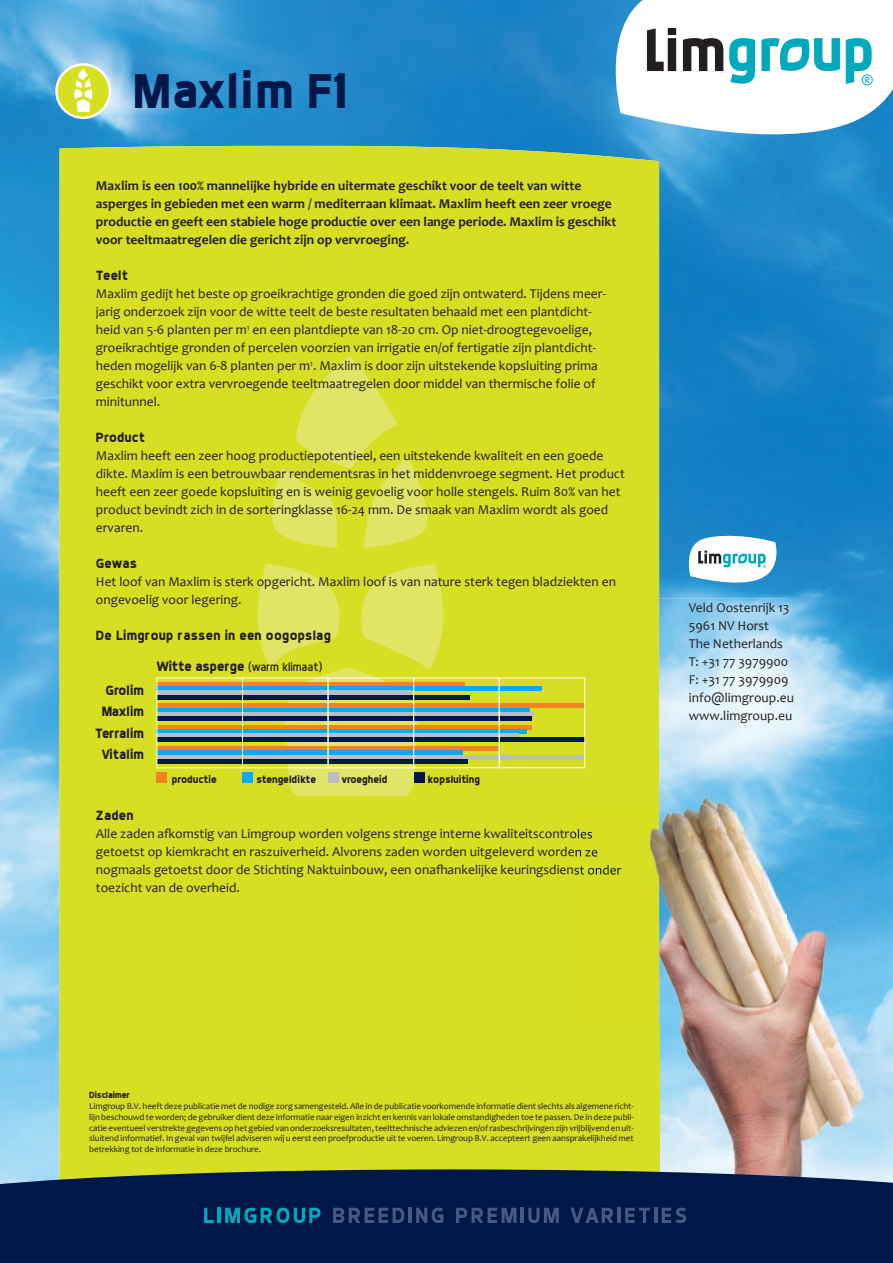
<style>
.page{position:relative;width:893px;height:1263px;background:#fff}
.page>*{position:absolute;margin:0;border:0;box-sizing:border-box;transform-origin:0 0}
.t1{font:700 49.5px "Dyno";letter-spacing:.02em;color:#00174a}
.t2{font:700 13.65px "Dyno";color:#231f20}
.t3{font:700 13.65px "Dyno";letter-spacing:-.02em;color:#231f20}
.t4{font:13.5px/18px "Candara";color:#231f20}
.t5{font:700 13.5px/18px "Candara";color:#231f20}
.t6{font:700 13.5px "Dyno";letter-spacing:.02em;color:#231f20}
.t7{font:12px "Dyno";color:#231f20}
.t8{font:700 10.5px "Dyno";color:#231f20}
.t9{font:9px/10.8px "Candara";letter-spacing:-.01em;color:#231f20;text-align:justify}
.t10{font:700 9px "Dyno";letter-spacing:-.01em;color:#231f20}
.s1{font-family:"Haettenschweiler";font-weight:400}
.s2{font-weight:700;font-size:13.65px}
</style>
<div class="page">
<img style="left:0;top:0;width:893px;height:1169px">
<div style="left:60px;top:146px;width:599px;height:1023px;background:#d6df21"></div>
<svg style="left:263px;top:355px;width:175px;height:193px;background:#dae13c"></svg>
<svg style="left:257px;top:564px;width:186px;height:232px;background:#d9df4a"></svg>
<div style="left:57px;top:64px;width:53px;height:54px;background:#d6df21;border-radius:50%"></div>
<div style="left:55px;top:63px;width:56px;height:56px;border:2px solid #fff;border-radius:50%"></div>
<svg style="left:74px;top:69px;width:18px;height:43px"></svg>
<img style="left:659px;top:599px;width:127px;height:535px">
<img style="left:786px;top:599px;width:107px;height:570px">
<img style="left:659px;top:1134px;width:128px;height:35px">
<div style="left:574px;top:599px;width:85px;height:570px;background:#d6df21"></div>
<img style="left:574px;top:829px;width:18px;height:13px">
<img style="left:574px;top:847px;width:24px;height:13px">
<img style="left:574px;top:865px;width:47px;height:13px">
<svg style="left:595px;top:0;width:298px;height:137px"></svg>
<div style="left:840px;top:0;width:53px;height:14px;background:#fff"></div>
<div style="left:0;top:1169px;width:893px;height:94px;background:#00174a"></div>
<svg style="left:204px;top:1208px;width:10px;height:15px"></svg>
<hr style="left:218px;top:1208px;width:3px;height:15px;background:#00aabc">
<svg style="left:225px;top:1208px;width:96px;height:15px"></svg>
<svg style="left:333px;top:1208px;width:71px;height:15px"></svg>
<hr style="left:409px;top:1208px;width:3px;height:15px;background:#475983">
<svg style="left:416px;top:1208px;width:27px;height:15px"></svg>
<svg style="left:456px;top:1208px;width:60px;height:15px"></svg>
<hr style="left:521px;top:1208px;width:3px;height:15px;background:#475983">
<svg style="left:528px;top:1208px;width:31px;height:15px"></svg>
<svg style="left:570px;top:1208px;width:43px;height:15px"></svg>
<hr style="left:618px;top:1208px;width:3px;height:15px;background:#475983">
<svg style="left:625px;top:1208px;width:25px;height:15px"></svg>
<hr style="left:654px;top:1208px;width:3px;height:15px;background:#475983">
<svg style="left:662px;top:1208px;width:24px;height:15px"></svg>
<svg style="left:683px;top:535px;width:100px;height:48px"></svg>
<div style="left:157px;top:772px;width:10px;height:11px;background:#f58220"></div>
<div style="left:242px;top:772px;width:11px;height:11px;background:#00aeef"></div>
<div style="left:328px;top:772px;width:10px;height:11px;background:#bcbdc0"></div>
<div style="left:414px;top:772px;width:10px;height:11px;background:#00174a"></div>
<hr style="left:157px;top:704px;width:428px;height:4px;background:#f58220">
<hr style="left:157px;top:708px;width:372px;height:4px;background:#00aeef">
<hr style="left:157px;top:712px;width:376px;height:4px;background:#bcbdc0">
<div style="left:157px;top:716px;width:374px;height:5px;background:#00174a"></div>
<hr style="left:157px;top:725px;width:374px;height:4px;background:#f58220">
<hr style="left:157px;top:729px;width:370px;height:4px;background:#00aeef">
<div style="left:157px;top:733px;width:361px;height:5px;background:#bcbdc0"></div>
<hr style="left:157px;top:738px;width:428px;height:4px;background:#00174a">
<div style="left:157px;top:746px;width:342px;height:5px;background:#f58220"></div>
<hr style="left:157px;top:751px;width:306px;height:4px;background:#00aeef">
<hr style="left:157px;top:755px;width:428px;height:4px;background:#bcbdc0">
<hr style="left:157px;top:759px;width:310px;height:4px;background:#00174a">
<hr style="left:157px;top:682px;width:308px;height:4px;background:#f58220">
<div style="left:157px;top:686px;width:385px;height:5px;background:#00aeef"></div>
<hr style="left:157px;top:691px;width:254px;height:4px;background:#bcbdc0">
<hr style="left:157px;top:695px;width:312px;height:4px;background:#00174a">
<div style="left:242px;top:677px;width:86px;height:91px;border:1px solid #fff"></div>
<div style="left:328px;top:677px;width:86px;height:91px;border:1px solid #fff"></div>
<div style="left:413px;top:677px;width:87px;height:91px;border:1px solid #fff"></div>
<h1 class="t1" style="left:133px;top:61px;width:214px">Maxlim F<span class="s1">1</span></h1>
<p class="t5" style="left:96px;top:177px;width:522px">Maxlim is een 100% mannelijke hybride en uitermate geschikt voor de teelt van witte asperges in gebieden met een warm / mediterraan klimaat. Maxlim heeft een zeer vroege productie en geeft een stabiele hoge productie over een lange periode. Maxlim is geschikt voor teeltmaatregelen die gericht zijn op vervroeging.</p>
<p class="t6" style="left:96px;top:267px;width:34px">Teelt</p>
<p class="t4" style="left:96px;top:285px;width:512px">Maxlim gedijt het beste op groeikrachtige gronden die goed zijn ontwaterd. Tijdens meer&shy;jarig onderzoek zijn voor de witte teelt de beste resultaten behaald met een plantdicht&shy;heid van 5-6 planten per m<sup>1</sup> en een plantdiepte van 18-20 cm. Op niet-droogtegevoelige, groeikrachtige gronden of percelen voorzien van irrigatie en/of fertigatie zijn plantdicht&shy;heden mogelijk van 6-8 planten per m<sup>1</sup>. Maxlim is door zijn uitstekende kopsluiting prima geschikt voor extra vervroegende teeltmaatregelen door middel van thermische folie of minitunnel.</p>
<p class="t6" style="left:96px;top:429px;width:51px">Product</p>
<p class="t4" style="left:96px;top:447px;width:530px">Maxlim heeft een zeer hoog productiepotentieel, een uitstekende kwaliteit en een goede dikte. Maxlim is een betrouwbaar rendementsras in het middenvroege segment. Het product heeft een zeer goede kopsluiting en is weinig gevoelig voor holle stengels. Ruim 80% van het product bevindt zich in de sorteringklasse 16-24 mm. De smaak van Maxlim wordt als goed ervaren.</p>
<p class="t6" style="left:96px;top:555px;width:43px">Gewas</p>
<p class="t4" style="left:96px;top:573px;width:522px">Het loof van Maxlim is sterk opgericht. Maxlim loof is van nature sterk tegen bladziekten en ongevoelig voor legering.</p>
<p class="t6" style="left:96px;top:627px;width:236px">De Limgroup rassen in een oogopslag</p>
<p class="t2" style="left:106px;top:682px;width:40px">Grolim</p>
<p class="t2" style="left:102px;top:703px;width:44px">Maxlim</p>
<p class="t3" style="left:95px;top:725px;width:50px">Terralim</p>
<p class="t2" style="left:102px;top:746px;width:44px">Vitalim</p>
<p class="t7" style="left:157px;top:660px;width:167px"><span class="s2">Witte asperge</span> (warm klimaat)</p>
<p class="t8" style="left:172px;top:773px;width:46px">productie</p>
<p class="t8" style="left:257px;top:773px;width:61px">stengeldikte</p>
<p class="t8" style="left:342px;top:773px;width:47px">vroegheid</p>
<p class="t8" style="left:428px;top:773px;width:54px">kopsluiting</p>
<p class="t6" style="left:96px;top:807px;width:39px">Zaden</p>
<p class="t4" style="left:96px;top:825px;width:527px">Alle zaden afkomstig van Limgroup worden volgens strenge interne kwaliteitscontroles getoetst op kiemkracht en raszuiverheid. Alvorens zaden worden uitgeleverd worden ze nogmaals getoetst door de Stichting Naktuinbouw, een onafhankelijke keuringsdienst onder toezicht van de overheid.</p>
<p class="t4" style="left:689px;top:598px;width:107px">Veld Oostenrijk 13<br>5961 NV Horst<br>The Netherlands<br>T: +31 77 3979900<br>F: +31 77 3979909 info@limgroup.eu www.limgroup.eu</p>
<p class="t10" style="left:89px;top:1089px;width:42px">Disclaimer</p>
<p class="t9" style="left:89px;top:1100px;width:546px">Limgroup B.V. heeft deze publicatie met de nodige zorg samengesteld. Alle in de publicatie voorkomende informatie dient slechts als algemene richt&shy;lijn beschouwd te worden; de gebruiker dient deze informatie naar eigen inzicht en kennis van lokale omstandigheden toe te passen. De in deze publi&shy;catie eventueel verstrekte gegevens op het gebied van onderzoeksresultaten, teelttechnische adviezen en/of rasbeschrijvingen zijn vrijblijvend en uit&shy;sluitend informatief. In geval van twijfel adviseren wij u eerst een proefproductie uit te voeren. Limgroup B.V. accepteert geen aansprakelijkheid met betrekking tot de informatie in deze brochure.</p>
</div>
